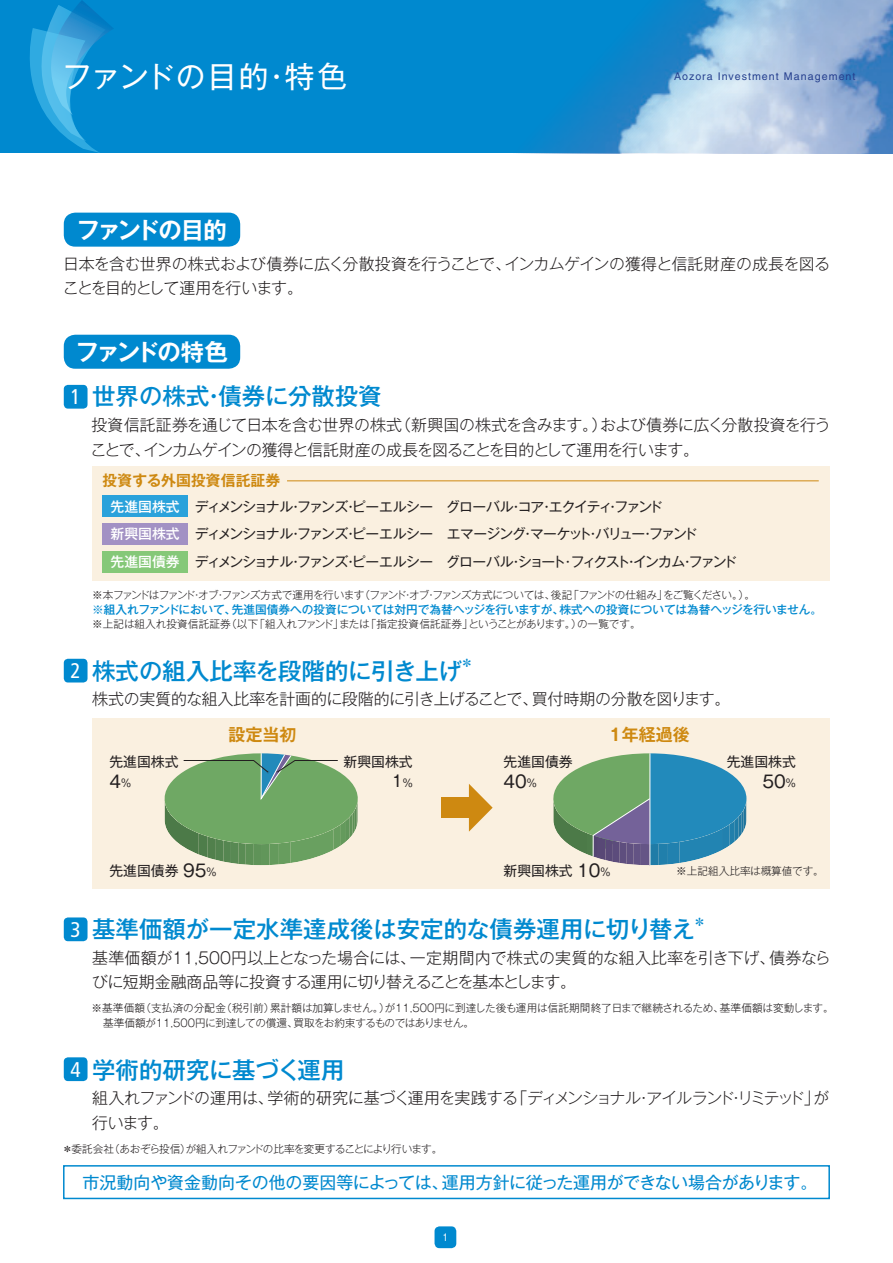
<style>
.page{position:relative;width:893px;height:1263px;background:#fff}
.page>*{position:absolute;margin:0;border:0;box-sizing:border-box;transform-origin:0 0}
.t1{font:29.7px "Gothic MB101 Pr 5";letter-spacing:.03em;color:#fff}
.t2{font:500 23.4px "Gothic MB101 Pr 5";letter-spacing:.005em;color:#0089cf}
.t3{font:700 23.4px "Gothic MB101 Pr 5 De";letter-spacing:-.085em;color:#fff}
.t4{font:condensed 21.3px "Frutiger";color:#fff}
.t5{font:16.95px "Gothic MB101 Pr 5";letter-spacing:-.015em;color:#0089cf}
.t6{font:700 16.95px "Gothic MB101 Pr 5 De";color:#ce8911}
.t7{font:16.95px "Gothic MB101 Pr 5";color:#231f20}
.t8{font:300 15.9px/24.5px "Gothic MB101 Pr 5";letter-spacing:-.035em;color:#231f20}
.t9{font:300 15.9px/24.5px "Gothic MB101 Pr 5";letter-spacing:-.01em;color:#231f20}
.t10{font:15.9px "Gothic MB101 Pr 5";color:#231f20}
.t11{font:700 14.85px "Gothic MB101 Pr 5 De";color:#ce8911}
.t12{font:13.8px/27.6px "Gothic MB101 Pr 5";letter-spacing:-.095em;color:#231f20}
.t13{font:13.8px "Gothic MB101 Pr 5";letter-spacing:-.055em;color:#231f20}
.t14{font:500 13.65px "Gothic MB101 Pr 5";color:#0089cf}
.t15{font:500 11.7px "Gothic MB101 Pr 5";letter-spacing:-.01em;color:#0089cf}
.t16{font:condensed 10.95px "Helvetica";color:#fff}
.t17{font:300 10.65px/14.9px "Gothic MB101 Pr 5";letter-spacing:-.02em;color:#231f20}
.t18{font:300 10.65px "Gothic MB101 Pr 5";letter-spacing:-.07em;color:#231f20}
.t19{font:300 10.65px "Gothic MB101 Pr 5";letter-spacing:-.055em;color:#231f20}
.t20{font:10.65px "Helvetica CE";letter-spacing:.1em;color:#253f8e}
.t21{font:300 10.65px "Gothic MB101 Pr 5";color:#231f20}
.s1{font-family:"Frutiger";font-weight:400;font-stretch:condensed;font-size:21.3px;color:#fff}
.s2{font-weight:500;color:#fff}
.s3{font-size:10.65px}
.s4{font-size:16.95px}
</style>
<div class="page">
<div style="left:435px;top:1226px;width:21px;height:22px;background:#0089cf;border-radius:5px"></div>
<div style="left:0;top:0;width:893px;height:153px;background:#0089cf"></div>
<div style="left:63px;top:1165px;width:767px;height:34px;border:2px solid #0089cf"></div>
<div style="left:64px;top:213px;width:176px;height:34px;background:#0089cf;border-radius:11px"></div>
<div style="left:64px;top:917px;width:24px;height:24px;background:#0089cf;border-radius:4px"></div>
<div style="left:64px;top:1057px;width:24px;height:24px;background:#0089cf;border-radius:4px"></div>
<div style="left:64px;top:659px;width:24px;height:23px;background:#0089cf;border-radius:4px"></div>
<div style="left:92px;top:718px;width:737px;height:170px;background:#faf0e0"></div>
<svg style="left:553px;top:753px;width:194px;height:112px"></svg>
<div style="left:442px;top:797px;width:35px;height:21px;background:#ce8911"></div>
<svg style="left:469px;top:784px;width:24px;height:48px"></svg>
<svg style="left:165px;top:753px;width:193px;height:112px"></svg>
<svg style="left:30px;top:0;width:83px;height:153px"></svg>
<img style="left:533px;top:0;width:360px;height:153px">
<div style="left:64px;top:335px;width:176px;height:34px;background:#0089cf;border-radius:11px"></div>
<div style="left:64px;top:385px;width:24px;height:24px;background:#0089cf;border-radius:4px"></div>
<div style="left:92px;top:466px;width:737px;height:115px;background:#faf0e0"></div>
<hr style="left:287px;top:480px;width:532px;height:1px;background:#ce8911">
<div style="left:103px;top:496px;width:85px;height:21px;background:#2aa2db"></div>
<div style="left:103px;top:523px;width:85px;height:22px;background:#a291c4"></div>
<div style="left:103px;top:551px;width:85px;height:21px;background:#85c878"></div>
<h1 class="t1" style="left:62px;top:52px;width:287px">ファンドの目的・特色</h1>
<p class="t20" style="left:674px;top:70px;width:183px">Aozora Investment Management</p>
<h2 class="t3" style="left:76px;top:210px;width:152px">ファンドの目的</h2>
<p class="t8" style="left:63px;top:250px;width:769px">日本を含む世界の株式および債券に広く分散投資を行うことで、インカムゲインの獲得と信託財産の成長を図ることを目的として運用を行います。</p>
<h2 class="t3" style="left:76px;top:332px;width:154px">ファンドの特色</h2>
<h2 class="t2" style="left:71px;top:377px;width:313px"><span class="s1">1</span> 世界の株式・債券に分散投資</h2>
<p class="t8" style="left:90px;top:412px;width:742px">投資信託証券を通じて日本を含む世界の株式（新興国の株式を含みます。）および債券に広く分散投資を行うことで、インカムゲインの獲得と信託財産の成長を図ることを目的として運用を行います。</p>
<p class="t11" style="left:103px;top:468px;width:179px">投資する外国投資信託証券</p>
<p class="t12" style="left:111px;top:491px;width:628px"><span class="s2">先進国株式</span> ディメンショナル・ファンズ・ピーエルシー　グローバル・コア・エクイティ・ファンド<br><span class="s2">新興国株式</span> ディメンショナル・ファンズ・ピーエルシー　エマージング・マーケット・バリュー・ファンド<br><span class="s2">先進国債券</span> ディメンショナル・ファンズ・ピーエルシー　グローバル・ショート･フィクスト・インカム・ファンド</p>
<h3 class="t4" style="left:71px;top:658px;width:12px">2</h3>
<p class="t18" style="left:92px;top:586px;width:664px">※本ファンドはファンド・オブ・ファンズ方式で運用を行います（ファンド・オブ・ファンズ方式については、後記「ファンドの仕組み」をご覧ください。）。</p>
<p class="t15" style="left:92px;top:600px;width:731px">※組入れファンドにおいて、先進国債券への投資については対円で為替ヘッジを行いますが、株式への投資については為替ヘッジを行いません。</p>
<p class="t17" style="left:92px;top:616px;width:550px">※上記は組入れ投資信託証券（以下「組入れファンド」または「指定投資信託証券」ということがあります。）の一覧です。</p>
<h2 class="t2" style="left:92px;top:651px;width:371px">株式の組入比率を段階的に引き上げ</h2>
<p class="t14" style="left:460px;top:652px;width:15px">＊</p>
<p class="t8" style="left:92px;top:686px;width:640px">株式の実質的な組入比率を計画的に段階的に引き上げることで、買付時期の分散を図ります。</p>
<p class="t13" style="left:109px;top:750px;width:71px">先進国株式</p>
<p class="t7" style="left:109px;top:767px;width:23px">4<span class="s3">％</span></p>
<p class="t6" style="left:228px;top:721px;width:70px">設定当初</p>
<p class="t6" style="left:609px;top:721px;width:82px">1年経過後</p>
<p class="t13" style="left:344px;top:750px;width:71px">新興国株式</p>
<p class="t10" style="left:392px;top:767px;width:23px">1<span class="s3">％</span></p>
<p class="t13" style="left:504px;top:750px;width:71px">先進国債券</p>
<p class="t7" style="left:504px;top:767px;width:35px">40<span class="s3">％</span></p>
<p class="t13" style="left:727px;top:750px;width:71px">先進国株式</p>
<p class="t7" style="left:762px;top:767px;width:35px">50<span class="s3">％</span></p>
<p class="t13" style="left:109px;top:859px;width:109px">先進国債券 <span class="s4">95</span><span class="s3">％</span></p>
<p class="t13" style="left:504px;top:859px;width:109px">新興国株式 <span class="s4">10</span><span class="s3">％</span></p>
<p class="t21" style="left:676px;top:862px;width:149px">※上記組入比率は概算値です。</p>
<h3 class="t4" style="left:71px;top:917px;width:12px">3</h3>
<h2 class="t2" style="left:92px;top:910px;width:605px">基準価額が一定水準達成後は安定的な債券運用に切り替え</h2>
<p class="t14" style="left:693px;top:910px;width:15px">＊</p>
<p class="t9" style="left:92px;top:944px;width:740px">基準価額が11,500円以上となった場合には、一定期間内で株式の実質的な組入比率を引き下げ、債券ならびに短期金融商品等に投資する運用に切り替えることを基本とします。</p>
<p class="t17" style="left:103px;top:1000px;width:732px;text-indent:-12px">※基準価額（支払済の分配金（税引前）累計額は加算しません。）が11,500円に到達した後も運用は信託期間終了日まで継続されるため、基準価額は変動します。基準価額が11,500円に到達しての償還、買取をお約束するものではありません。</p>
<h3 class="t4" style="left:71px;top:1057px;width:12px">4</h3>
<h2 class="t2" style="left:92px;top:1051px;width:254px">学術的研究に基づく運用</h2>
<p class="t8" style="left:92px;top:1085px;width:739px">組入れファンドの運用は、学術的研究に基づく運用を実践する「ディメンショナル・アイルランド・リミテッド」が行います。</p>
<p class="t19" style="left:62px;top:1140px;width:381px">＊委託会社（あおぞら投信）が組入れファンドの比率を変更することにより行います。</p>
<p class="t5" style="left:83px;top:1168px;width:736px">市況動向や資金動向その他の要因等によっては、運用方針に従った運用ができない場合があります。</p>
<p class="t16" style="left:443px;top:1231px;width:6px">1</p>
</div>
